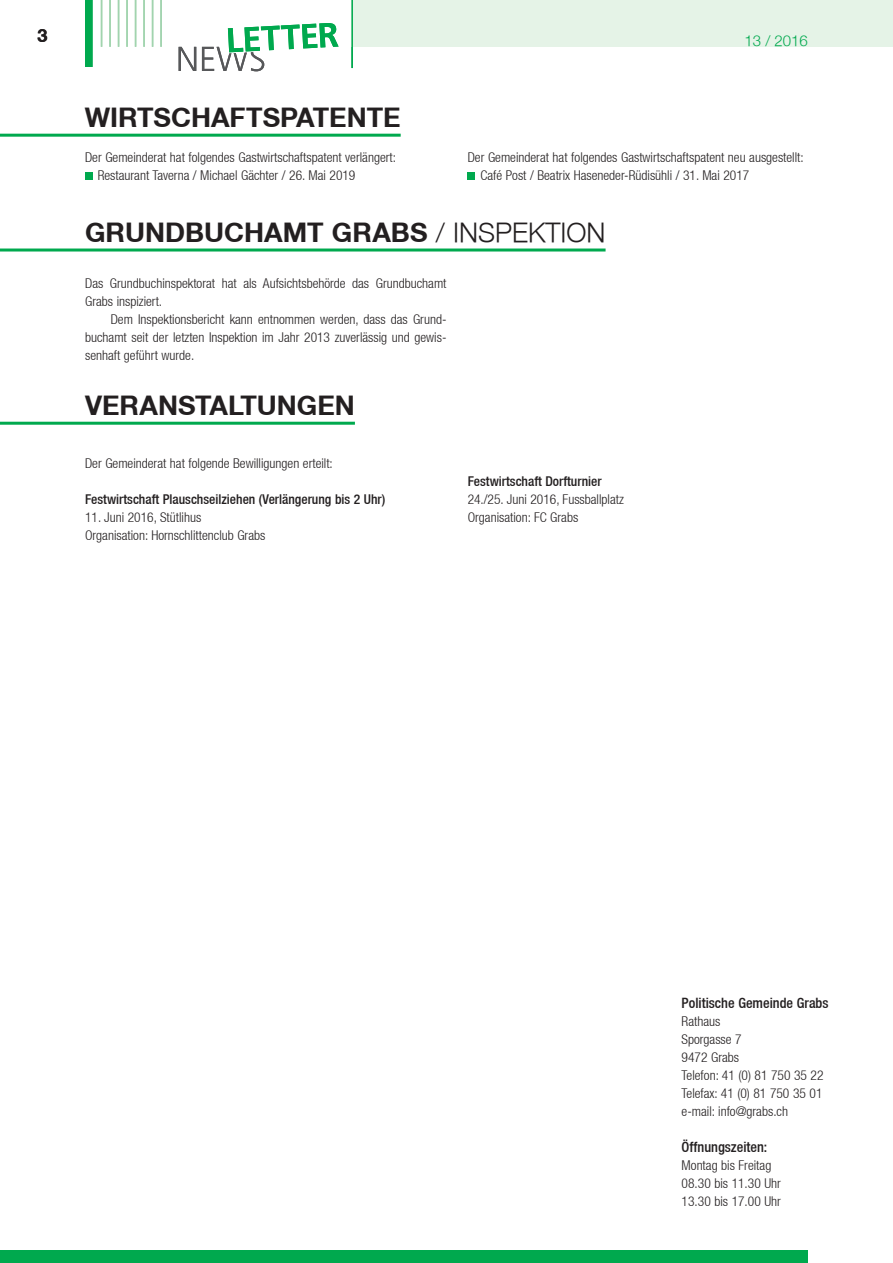
<style>
.page{position:relative;width:893px;height:1263px;background:#fff}
.page>*{position:absolute;margin:0;border:0;box-sizing:border-box;transform-origin:0 0}
.t1{font:700 27px "Helvetica Neue CE";color:#231f20}
.t2{font:700 18px "Helvetica Neue CE";color:#231f20}
.t3{font:300 15px "Helvetica Neue";color:#00a94e}
.t4{font:500 condensed 14.25px "Helvetica Neue";color:#231f20}
.t5{font:300 condensed 13.5px/18px "Helvetica Neue LT";color:#231f20}
.t6{font:500 condensed 13.5px "Helvetica Neue";color:#231f20}
.s1{font-family:"Helvetica Neue";font-weight:300}
</style>
<div class="page">
<hr style="left:0;top:248px;width:606px;height:3px;background:#00a94e">
<hr style="left:0;top:422px;width:355px;height:3px;background:#00a94e">
<div style="left:85px;top:173px;width:7px;height:7px;background:#00a94e"></div>
<div style="left:468px;top:173px;width:7px;height:7px;background:#00a94e"></div>
<hr style="left:0;top:134px;width:401px;height:3px;background:#00a94e">
<div style="left:352px;top:0;width:541px;height:47px;background:#e5f3e7"></div>
<div style="left:85px;top:0;width:8px;height:67px;background:#00a94e"></div>
<hr style="left:101px;top:0;width:1px;height:47px;background:#a1d4ae">
<hr style="left:109px;top:0;width:2px;height:47px;background:#a1d4ae">
<hr style="left:118px;top:0;width:1px;height:47px;background:#a1d4ae">
<hr style="left:126px;top:0;width:2px;height:47px;background:#a1d4ae">
<hr style="left:135px;top:0;width:1px;height:47px;background:#a1d4ae">
<hr style="left:143px;top:0;width:2px;height:47px;background:#a1d4ae">
<hr style="left:152px;top:0;width:1px;height:47px;background:#a1d4ae">
<hr style="left:160px;top:0;width:2px;height:47px;background:#a1d4ae">
<hr style="left:351px;top:0;width:2px;height:68px;background:#00a94e">
<div style="left:0;top:1250px;width:808px;height:13px;background:#00a94e"></div>
<svg style="left:179px;top:47px;width:17px;height:24px"></svg>
<svg style="left:202px;top:23px;width:137px;height:48px"></svg>
<h2 class="t2" style="left:38px;top:25px;width:12px">3</h2>
<p class="t3" style="left:744px;top:32px;width:65px">13 / 2016</p>
<p class="t3" style="left:718px;top:32px;width:54px">OKTOBER</p>
<p class="t3" style="left:791px;top:32px;width:18px">09</p>
<h1 class="t1" style="left:85px;top:101px;width:315px">WIRTSCHAFTSPATENTE</h1>
<p class="t5" style="left:98px;top:148px;width:300px;text-indent:-13px">Der Gemeinderat hat folgendes Gastwirtschaftspatent verlängert:<br>Restaurant Taverna / Michael Gächter / 26. Mai 2019</p>
<p class="t5" style="left:480px;top:148px;width:325px;text-indent:-13px">Der Gemeinderat hat folgendes Gastwirtschaftspatent neu ausgestellt:<br>Café Post / Beatrix Haseneder-Rüdisühli / 31. Mai 2017</p>
<h1 class="t1" style="left:85px;top:216px;width:522px">GRUNDBUCHAMT GRABS <span class="s1">/ INSPEKTION</span></h1>
<p class="t5" style="left:85px;top:274px;width:363px">Das Grundbuchinspektorat hat als Aufsichtsbehörde das Grundbuchamt<br>Grabs inspiziert.</p>
<p class="t5" style="left:85px;top:310px;width:363px;text-align:justify;text-indent:26px">Dem Inspektionsbericht kann entnommen werden, dass das Grund&shy;buchamt seit der letzten Inspektion im Jahr 2013 zuverlässig und gewis&shy;senhaft geführt wurde.</p>
<h1 class="t1" style="left:85px;top:389px;width:271px">VERANSTALTUNGEN</h1>
<p class="t5" style="left:85px;top:454px;width:249px">Der Gemeinderat hat folgende Bewilligungen erteilt:</p>
<p class="t6" style="left:85px;top:491px;width:302px">Festwirtschaft Plauschseilziehen (Verlängerung bis 2 Uhr)</p>
<p class="t5" style="left:85px;top:508px;width:182px">11. Juni 2016, Stütlihus<br>Organisation: Hornschlittenclub Grabs</p>
<p class="t6" style="left:468px;top:473px;width:136px">Festwirtschaft Dorfturnier</p>
<p class="t5" style="left:468px;top:490px;width:158px">24./25. Juni 2016, Fussballplatz<br>Organisation: FC Grabs</p>
<p class="t4" style="left:682px;top:994px;width:148px">Politische Gemeinde Grabs</p>
<p class="t5" style="left:682px;top:1012px;width:143px">Rathaus<br>Sporgasse 7<br>9472 Grabs<br>Telefon: 41 (0) 81 750 35 22<br>Telefax: 41 (0) 81 750 35 01 e-mail: info@grabs.ch</p>
<p class="t4" style="left:682px;top:1138px;width:87px">Öffnungszeiten:</p>
<p class="t5" style="left:682px;top:1156px;width:101px">Montag bis Freitag<br>08.30 bis 11.30 Uhr<br>13.30 bis 17.00 Uhr</p>
</div>
